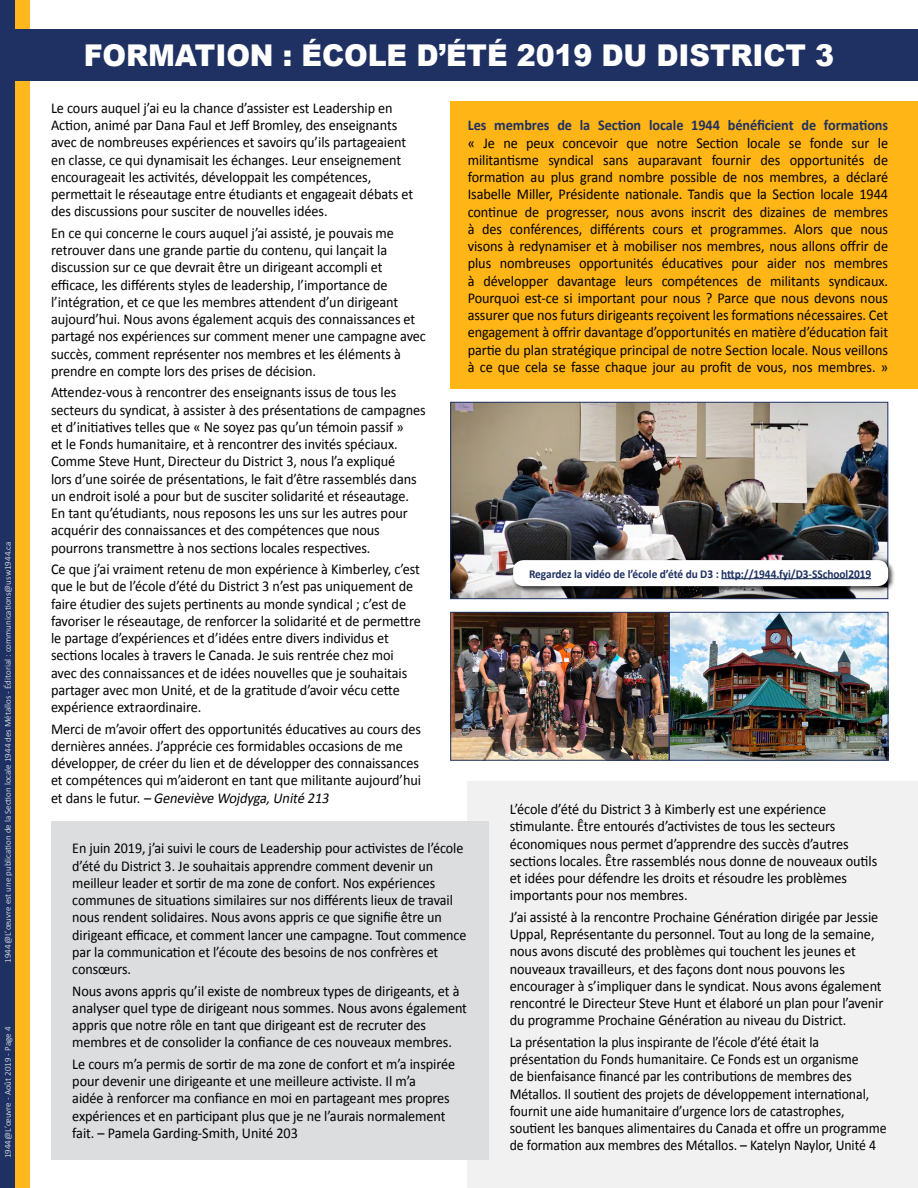
<style>
.page{position:relative;width:918px;height:1188px;background:#fff}
.page>*{position:absolute;margin:0;border:0;box-sizing:border-box;transform-origin:0 0}
.t1{font:900 30px "Arial";letter-spacing:-.005em;color:#fff;scale:.95 1}
.t2{font:15px/17.2px "Calibri";letter-spacing:-.005em;color:#000;scale:.95 1}
.t3{font:15px/17.2px "Calibri";letter-spacing:-.005em;color:#000;scale:.94 1}
.t4{font:15px/17.2px "Calibri";letter-spacing:-.005em;color:#000;scale:.92 1}
.t5{font:700 15px "Calibri";letter-spacing:-.005em;color:#1f3162;scale:.95 1}
.t6{font:700 12px "Calibri";letter-spacing:-.005em;color:#1f3162;scale:.95 1}
.t7{font:300 9px "Calibri";color:#fff}
.s1{font-style:italic}
</style>
<div class="page">
<div style="left:467px;top:782px;width:451px;height:406px;background:#f1f1f2"></div>
<div style="left:15px;top:0;width:15px;height:1188px;background:#ffb71e"></div>
<div style="left:0;top:30px;width:918px;height:51px;background:#1f3162"></div>
<div style="left:0;top:0;width:15px;height:1188px;background:#1f3162"></div>
<img style="left:452px;top:404px;width:434px;height:193px">
<div style="left:450px;top:402px;width:438px;height:197px;border:1px solid #1f3162"></div>
<img style="left:452px;top:614px;width:434px;height:144px">
<div style="left:450px;top:612px;width:219px;height:148px;border:1px solid #1f3162"></div>
<div style="left:451px;top:102px;width:467px;height:287px;background:#ffb515"></div>
<div style="left:511px;top:559px;width:385px;height:35px;background:#000;opacity:.75"></div>
<div style="left:513px;top:560px;width:375px;height:26px;background:#fff;border-radius:11px"></div>
<hr style="left:721px;top:578px;width:150px;height:1px;background:#1f3162">
<div style="left:669px;top:612px;width:219px;height:148px;border:1px solid #1f3162"></div>
<hr style="left:917px;top:0;width:1px;height:1188px;background:#1f3162">
<div style="left:51px;top:821px;width:438px;height:338px;background:#dcddde"></div>
<p class="t7" style="left:2px;top:963px;width:423px;rotate:-90deg">1944@L’œuvre est une publication de la Section locale 1944 des Métallos - Éditorial : communications@usw1944.ca</p>
<p class="t7" style="left:2px;top:1158px;width:133px;rotate:-90deg">1944@L’œuvre - Août 2019 - Page 4</p>
<h1 class="t1" style="left:84px;top:34px;width:792px">FORMATION : ÉCOLE D’ÉTÉ 2019 DU DISTRICT 3</h1>
<p class="t2" style="left:51px;top:99px;width:383px">Le cours auquel j’ai eu la chance d’assister est Leadership en Action, animé par Dana Faul et Jeff Bromley, des enseignants avec de nombreuses expériences et savoirs qu’ils partageaient en classe, ce qui dynamisait les échanges. Leur enseignement encourageait les activités, développait les compétences, permettait le réseautage entre étudiants et engageait débats et des discussions pour susciter de nouvelles idées.</p>
<p class="t2" style="left:51px;top:224px;width:396px">En ce qui concerne le cours auquel j’ai assisté, je pouvais me retrouver dans une grande partie du contenu, qui lançait la discussion sur ce que devrait être un dirigeant accompli et efficace, les différents styles de leadership, l’importance de l’intégration, et ce que les membres attendent d’un dirigeant aujourd’hui. Nous avons également acquis des connaissances et partagé nos expériences sur comment mener une campagne avec succès, comment représenter nos membres et les éléments à prendre en compte lors des prises de décision.</p>
<p class="t2" style="left:51px;top:384px;width:396px">Attendez-vous à rencontrer des enseignants issus de tous les secteurs du syndicat, à assister à des présentations de campagnes et d’initiatives telles que « Ne soyez pas qu’un témoin passif »<br>et le Fonds humanitaire, et à rencontrer des invités spéciaux.<br>Comme Steve Hunt, Directeur du District 3, nous l’a expliqué<br>lors d’une soirée de présentations, le fait d’être rassemblés dans un endroit isolé a pour but de susciter solidarité et réseautage.<br>En tant qu’étudiants, nous reposons les uns sur les autres pour acquérir des connaissances et des compétences que nous pourrons transmettre à nos sections locales respectives.</p>
<p class="t2" style="left:51px;top:561px;width:391px">Ce que j’ai vraiment retenu de mon expérience à Kimberley, c’est que le but de l’école d’été du District 3 n’est pas uniquement de faire étudier des sujets pertinents au monde syndical ; c’est de favoriser le réseautage, de renforcer la solidarité et de permettre le partage d’expériences et d’idées entre divers individus et sections locales à travers le Canada. Je suis rentrée chez moi avec des connaissances et de idées nouvelles que je souhaitais partager avec mon Unité, et de la gratitude d’avoir vécu cette expérience extraordinaire.</p>
<p class="t2" style="left:51px;top:720px;width:391px">Merci de m’avoir offert des opportunités éducatives au cours des dernières années. J’apprécie ces formidables occasions de me développer, de créer du lien et de développer des connaissances et compétences qui m’aideront en tant que militante aujourd’hui e t d a n s l e f u t u r. <span class="s1">– Geneviève Wojdyga,Unité 213</span></p>
<p class="t3" style="left:72px;top:840px;width:421px">En juin 2019, j’ai suivi le cours de Leadership pour activistes de l’école d’été du District 3. Je souhaitais apprendre comment devenir un meilleur leader et sortir de ma zone de confort. Nos expériences communes de situations similaires sur nos différents lieux de travail nous rendent solidaires. Nous avons appris ce que signifie être un dirigeant efficace, et comment lancer une campagne. Tout commence par la communication et l’écoute des besoins de nos confrères et consœurs.</p>
<p class="t2" style="left:72px;top:982px;width:417px">Nous avons appris qu’il existe de nombreux types de dirigeants, et à analyser quel type de dirigeant nous sommes. Nous avons également appris que notre rôle en tant que dirigeant est de recruter des membres et de consolider la confiance de ces nouveaux membres.</p>
<p class="t2" style="left:72px;top:1055px;width:405px">Le cours m’a permis de sortir de ma zone de confort et m’a inspirée pour devenir une dirigeante et une meilleure activiste. Il m’a<br>aidée à renforcer ma confiance en moi en partageant mes propres expériences et en participant plus que je ne l’aurais normalement fait. – Pamela Garding-Smith, Unité 203</p>
<p class="t5" style="left:468px;top:116px;width:444px">Les membres de la Section locale 1944 bénéficient de formations</p>
<p class="t2" style="left:468px;top:134px;width:444px;text-align:justify">« Je ne peux concevoir que notre Section locale se fonde sur le militantisme syndical sans auparavant fournir des opportunités de formation au plus grand nombre possible de nos membres, a déclaré Isabelle Miller, Présidente nationale. Tandis que la Section locale 1944 continue de progresser, nous avons inscrit des dizaines de membres à des conférences, différents cours et programmes. Alors que nous visons à redynamiser et à mobiliser nos membres, nous allons offrir de plus nombreuses opportunités éducatives pour aider nos membres à développer davantage leurs compétences de militants syndicaux.<br>Pourquoi est-ce si important pour nous ? Parce que nous devons nous assurer que nos futurs dirigeants reçoivent les formations nécessaires. Cet engagement à offrir davantage d’opportunités en matière d’éducation fait partie du plan stratégique principal de notre Section locale. Nous veillons à ce que cela se fasse chaque jour au profit de vous, nos membres. »</p>
<p class="t6" style="left:529px;top:566px;width:362px">Regardez la vidéo de l’école d’été du D3 : http://1944.fyi/D3-SSchool2019</p>
<p class="t2" style="left:510px;top:801px;width:388px">L’école d’été du District 3 à Kimberly est une expérience stimulante. Être entourés d’activistes de tous les secteurs économiques nous permet d’apprendre des succès d’autres sections locales. Être rassemblés nous donne de nouveaux outils et idées pour défendre les droits et résoudre les problèmes importants pour nos membres.</p>
<p class="t2" style="left:510px;top:908px;width:395px">J’ai assisté à la rencontre Prochaine Génération dirigée par Jessie Uppal, Représentante du personnel. Tout au long de la semaine, nous avons discuté des problèmes qui touchent les jeunes et nouveaux travailleurs, et des façons dont nous pouvons les encourager à s’impliquer dans le syndicat. Nous avons également rencontré le Directeur Steve Hunt et élaboré un plan pour l’avenir du programme Prochaine Génération au niveau du District.</p>
<p class="t4" style="left:510px;top:1033px;width:411px">La présentation la plus inspirante de l’école d’été était la présentation du Fonds humanitaire. Ce Fonds est un organisme<br>de bienfaisance financé par les contributions de membres des Métallos. Il soutient des projets de développement international, fournit une aide humanitaire d’urgence lors de catastrophes, soutient les banques alimentaires du Canada et offre un programme de formation aux membres des Métallos. – Katelyn Naylor, Unité 4</p>
</div>
